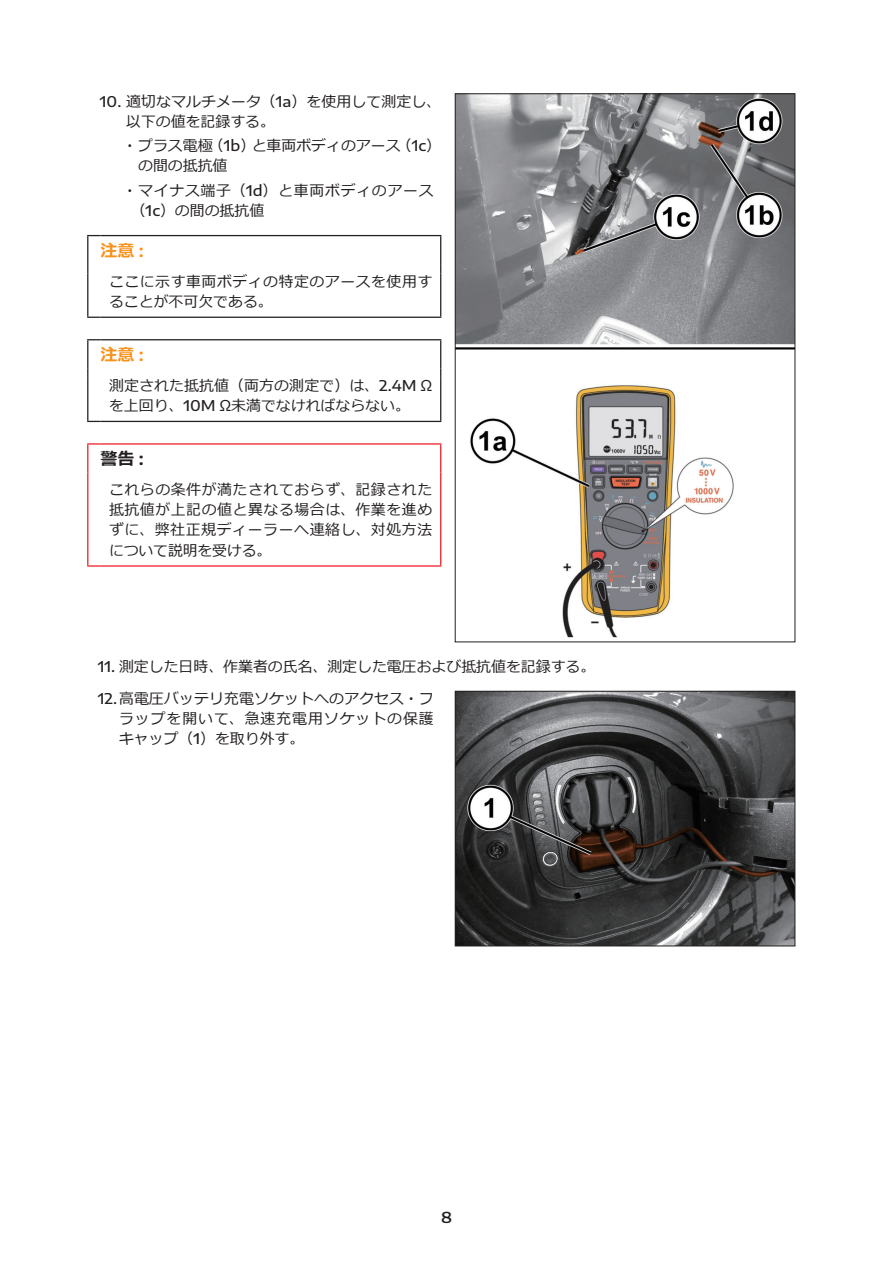
<style>
.page{position:relative;width:893px;height:1263px;background:#fff}
.page>*{position:absolute;margin:0;border:0;box-sizing:border-box;transform-origin:0 0}
.t1{font:700 16.95px "Meiryo";color:#f7931d}
.t2{font:700 16.95px "Meiryo";color:#231f20}
.t3{font:14.85px/20.2px "Meiryo";letter-spacing:.005em;color:#231f20}
.t4{font:14.85px/20.2px "Meiryo";letter-spacing:.065em;color:#231f20}
.t5{font:14.85px/20.2px "Meiryo";letter-spacing:.035em;color:#231f20}
.t6{font:14.85px/20.2px "Meiryo";letter-spacing:.05em;color:#231f20}
.t7{font:600 14.85px "Encode Sans Expanded";color:#231f20}
.s1{font-family:"Encode Sans Expanded";font-weight:500}
.s2{font-family:"Encode Sans Expanded";font-weight:600}
</style>
<div class="page">
<svg style="left:87px;top:235px;width:354px;height:83px"></svg>
<hr style="left:101px;top:317px;width:340px;height:1px;background:#231f20">
<svg style="left:87px;top:339px;width:354px;height:83px"></svg>
<hr style="left:101px;top:421px;width:340px;height:1px;background:#231f20">
<svg style="left:87px;top:443px;width:354px;height:124px"></svg>
<hr style="left:101px;top:565px;width:340px;height:2px;background:#ee1d23">
<img style="left:457px;top:96px;width:336px;height:542px">
<img style="left:457px;top:693px;width:336px;height:251px">
<div style="left:455px;top:691px;width:340px;height:255px;border:1px solid #231f20"></div>
<p class="t3" style="left:126px;top:92px;width:316px;text-indent:-26px"><span class="s1">10.</span> 適切なマルチメータ（ ）<span class="s1">a1</span> を使用して測定し、以下の値を記録する。</p>
<p class="t3" style="left:397px;top:137px;width:46px">（ (<span class="s1">c1</span></p>
<p class="t3" style="left:138px;top:137px;width:91px;text-indent:-16px">・プラス電極の間の抵抗値</p>
<p class="t6" style="left:131px;top:181px;width:304px;text-indent:-8px">・マイナス端子（ <span class="s1">d1</span> ）と車両ボディのアース（ ）<span class="s1">c1</span> の間の抵抗値</p>
<p class="t1" style="left:101px;top:238px;width:45px">注意<span class="s2">:</span></p>
<p class="t5" style="left:109px;top:272px;width:325px">ここに示す車両ボディの特定のアースを使用することが不可欠である。</p>
<p class="t1" style="left:101px;top:343px;width:45px">注意<span class="s2">:</span></p>
<p class="t3" style="left:109px;top:376px;width:325px">測定された抵抗値（両方の測定で）は、<span class="s1">2.4M</span> Ωを上回り、<span class="s1">10M</span> Ω未満でなければならない。</p>
<p class="t2" style="left:101px;top:447px;width:45px">警告<span class="s2">:</span></p>
<p class="t3" style="left:109px;top:480px;width:325px;text-align:justify">これらの条件が満たされておらず、記録された抵抗値が上記の値と異なる場合は、作業を進めずに、弊社正規ディーラーへ連絡し、対処方法について説明を受ける。</p>
<p class="t3" style="left:252px;top:137px;width:150px">と車両ボディのアース</p>
<p class="t3" style="left:209px;top:137px;width:48px">（ <span class="s1">b1</span> ）</p>
<p class="t3" style="left:98px;top:652px;width:499px;line-height:32px"><span class="s1">11.</span> 測定した日時、作業者の氏名、測定した電圧および抵抗値を記録する。<br><span class="s1">12.</span>高電圧バッテリ充電ソケットへのアクセス・フ</p>
<p class="t4" style="left:119px;top:709px;width:316px">ラップを開いて、急速充電用ソケットの保護キャップ（）<span class="s1">1</span> を取り外す。</p>
<p class="t7" style="left:441px;top:1206px;width:12px">8</p>
</div>
